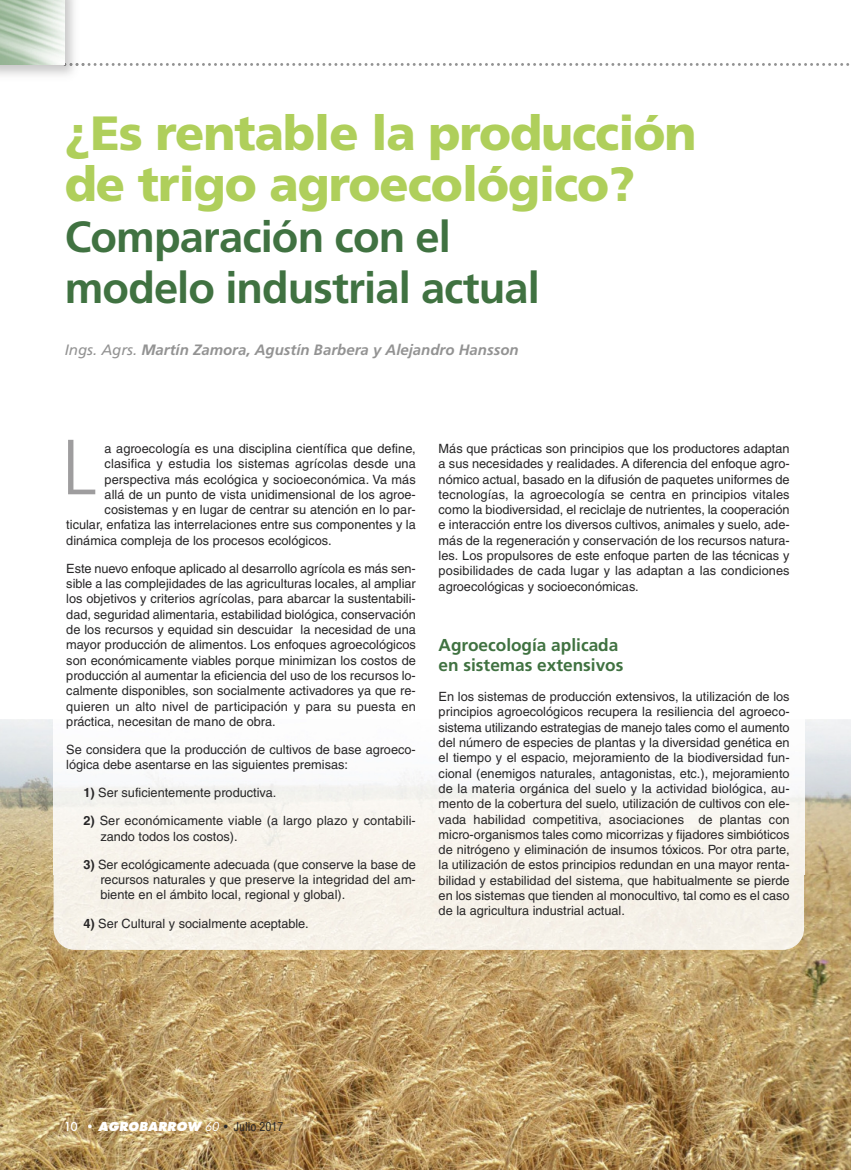
<style>
.page{position:relative;width:851px;height:1170px;background:#fff}
.page>*{position:absolute;margin:0;border:0;box-sizing:border-box;transform-origin:0 0}
.t1{font:300 78px "Frutiger";color:#9e9d9e}
.t2{font:900 48px/51px "Frutiger";letter-spacing:-.02em;color:#afcf5b}
.t3{font:700 43.5px/51px "Frutiger";letter-spacing:-.02em;color:#407241}
.t4{font:700 17.25px/20.7px "Frutiger";color:#407241}
.t5{font:italic 700 15px "Frutiger";color:#939393}
.t6{font:12.75px/15.3px "Helvetica";color:#272627;text-align:justify}
.t7{font:italic 800 12px "Futura";letter-spacing:.005em;color:#fff}
.s1{font-weight:400}
.s2{font-weight:700}
.s3{font-weight:500;font-style:normal}
.s4{font-family:"Helvetica";font-weight:400;font-style:normal;font-stretch:condensed;color:#272627}
</style>
<div class="page">
<img style="left:0;top:874px;width:850px;height:295px">
<img style="left:0;top:719px;width:850px;height:155px">
<div style="left:54px;top:928px;width:750px;height:21px;background:#f6f2e9"></div>
<svg style="left:63px;top:63px;width:787px;height:3px"></svg>
<img style="left:0;top:0;width:65px;height:64px">
<h2 class="t2" style="left:65px;top:112px;width:633px">¿Es rentable la producción de trigo agroecológico?</h2>
<h3 class="t3" style="left:65px;top:215px;width:476px">Comparación con el modelo industrial actual</h3>
<p class="t5" style="left:65px;top:343px;width:455px"><span class="s1">Ings. Agrs.</span> Martín Zamora, Agustín Barbera y Alejandro Hansson</p>
<h1 class="t1" style="left:62px;top:435px;width:36px">L</h1>
<p class="t6" style="left:105px;top:442px;width:313px">a agroecología es una disciplina científica que define,</p>
<p class="t6" style="left:105px;top:457px;width:313px">clasifica y estudia los sistemas agrícolas desde una</p>
<p class="t6" style="left:105px;top:472px;width:313px">perspectiva más ecológica y socioeconómica. Va más</p>
<p class="t6" style="left:105px;top:488px;width:313px">allá de un punto de vista unidimensional de los agroe-</p>
<p class="t6" style="left:105px;top:503px;width:313px">cosistemas y en lugar de centrar su atención en lo par-</p>
<p class="t6" style="left:66px;top:518px;width:351px">ticular, enfatiza las interrelaciones entre sus componentes y la</p>
<p class="t6" style="left:66px;top:534px;width:267px">dinámica compleja de los procesos ecológicos.</p>
<p class="t6" style="left:66px;top:562px;width:351px">Este nuevo enfoque aplicado al desarrollo agrícola es más sen&shy;sible a las complejidades de las agriculturas locales, al ampliar los objetivos y criterios agrícolas, para abarcar la sustentabili&shy;dad, seguridad alimentaria, estabilidad biológica, conservación de los recursos y equidad sin descuidar la necesidad de una mayor producción de alimentos. Los enfoques agroecológicos son económicamente viables porque minimizan los costos de producción al aumentar la eficiencia del uso de los recursos lo&shy;calmente disponibles, son socialmente activadores ya que re&shy;quieren un alto nivel de participación y para su puesta en práctica, necesitan de mano de obra.</p>
<p class="t6" style="left:66px;top:743px;width:351px">Se considera que la producción de cultivos de base agroeco&shy;lógica debe asentarse en las siguientes premisas:</p>
<p class="t6" style="left:83px;top:786px;width:194px"><span class="s2">1)</span> Ser suficientemente productiva.</p>
<p class="t6" style="left:100px;top:814px;width:317px;text-indent:-17px"><span class="s2">2)</span> Ser económicamente viable (a largo plazo y contabili&shy;zando todos los costos).</p>
<p class="t6" style="left:100px;top:857px;width:317px;text-indent:-17px"><span class="s2">3)</span> Ser ecológicamente adecuada (que conserve la base de recursos naturales y que preserve la integridad del am&shy;biente en el ámbito local, regional y global).</p>
<p class="t6" style="left:83px;top:916px;width:227px"><span class="s2">4)</span> Ser Cultural y socialmente aceptable.</p>
<p class="t6" style="left:438px;top:442px;width:352px">Más que prácticas son principios que los productores adaptan a sus necesidades y realidades. A diferencia del enfoque agro&shy;nómico actual, basado en la difusión de paquetes uniformes de tecnologías, la agroecología se centra en principios vitales como la biodiversidad, el reciclaje de nutrientes, la cooperación e interacción entre los diversos cultivos, animales y suelo, ade&shy;más de la regeneración y conservación de los recursos natura&shy;les. Los propulsores de este enfoque parten de las técnicas y posibilidades de cada lugar y las adaptan a las condiciones agroecológicas y socioeconómicas.</p>
<h3 class="t4" style="left:438px;top:635px;width:186px">Agroecología aplicada en sistemas extensivos</h3>
<p class="t6" style="left:438px;top:690px;width:352px">En los sistemas de producción extensivos, la utilización de los principios agroecológicos recupera la resiliencia del agroeco&shy;sistema utilizando estrategias de manejo tales como el aumento del número de especies de plantas y la diversidad genética en el tiempo y el espacio, mejoramiento de la biodiversidad fun&shy;cional (enemigos naturales, antagonistas, etc.), mejoramiento de la materia orgánica del suelo y la actividad biológica, au&shy;mento de la cobertura del suelo, utilización de cultivos con ele&shy;vada habilidad competitiva, asociaciones de plantas con micro-organismos tales como micorrizas y fijadores simbióticos de nitrógeno y eliminación de insumos tóxicos. Por otra parte, la utilización de estos principios redundan en una mayor renta&shy;bilidad y estabilidad del sistema, que habitualmente se pierde en los sistemas que tienden al monocultivo, tal como es el caso de la agricultura industrial actual.</p>
<p class="t7" style="left:64px;top:1120px;width:221px"><span class="s3">10 •</span> AGROBARROW <span class="s1">60</span> <span class="s4">• Julio 2017</span></p>
</div>
